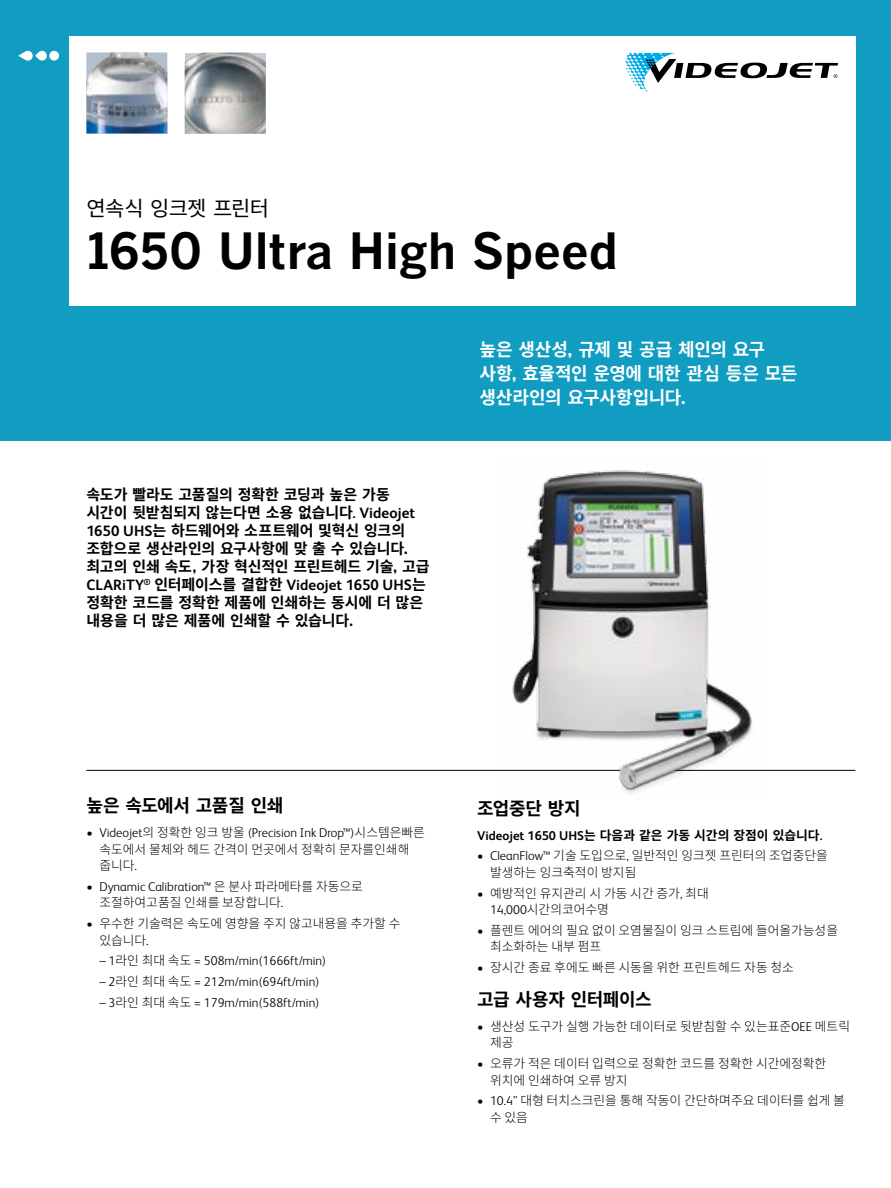
<style>
.page{position:relative;width:891px;height:1188px;background:#fff}
.page>*{position:absolute;margin:0;border:0;box-sizing:border-box;transform-origin:0 0}
.t1{font:49.5px "Benton Got Bol";color:#000}
.t2{font:21px "Noto Sans CJ Kkr";letter-spacing:-.035em;color:#000}
.t3{font:700 18px/24px "Noto Sans CJ Kkr";letter-spacing:-.01em;color:#fff}
.t4{font:700 18px "Noto Sans CJ Kkr";letter-spacing:-.02em;color:#000}
.t5{font:700 15px/18px "Noto Sans CJ Kkr";letter-spacing:-.005em;color:#000}
.t6{font:700 15px "FS Albert Pro";letter-spacing:.005em;color:#000}
.t7{font:300 12.75px/16.5px "Noto Sans CJ Kkr";color:#000}
.t8{font:300 12.75px "FS Albert Pro";color:#000}
.t9{font:700 12.75px "Noto Sans CJ Kkr";color:#000}
.s1{font-family:"FS Albert Pro"}
.s2{font-family:"Benton Gothic"}
.s3{font-family:"Noto Sans CJ Kkr"}
.s4{font-family:"Benton Got Bol";font-weight:400}
</style>
<div class="page">
<div style="left:0;top:0;width:891px;height:441px;background:#109dc1"></div>
<div style="left:69px;top:36px;width:786px;height:270px;background:#fff"></div>
<div style="left:49px;top:51px;width:10px;height:10px;background:#fff;border-radius:50%"></div>
<svg style="left:18px;top:51px;width:29px;height:10px"></svg>
<svg style="left:625px;top:53px;width:213px;height:39px"></svg>
<hr style="left:86px;top:770px;width:769px;height:1px;background:#000">
<img style="left:86px;top:53px;width:81px;height:81px">
<img style="left:185px;top:53px;width:81px;height:81px">
<img style="left:497px;top:470px;width:267px;height:323px">
<h2 class="t2" style="left:86px;top:197px;width:184px">연속식 잉크젯 프린터</h2>
<h1 class="t1" style="left:86px;top:220px;width:533px">1650 Ultra High Speed</h1>
<p class="t5" style="left:86px;top:486px;width:345px">속도가 빨라도 고품질의 정확한 코딩과 높은 가동 시간이 뒷받침되지 않는다면 소용 없습니다<span class="s1">. Videojet<br>1650 UHS</span>는 하드웨어와 소프트웨어 및혁신 잉크의 조합으로 생산라인의 요구사항에 맞 출 수 있습니다<span class="s2">. </span>최고의 인쇄 속도<span class="s2">,</span> 가장 혁신적인 프린트헤드 기술<span class="s2">,</span> 고급</p>
<p class="t6" style="left:86px;top:575px;width:341px">CLARiTY<sup>®</sup> <span class="s3">인터페이스를 결합한</span> Videojet 1650 UHS<span class="s3">는</span></p>
<p class="t5" style="left:86px;top:594px;width:338px">정확한 코드를 정확한 제품에 인쇄하는 동시에 더 많은 내용을 더 많은 제품에 인쇄할 수 있습니다<span class="s2">.</span></p>
<h3 class="t3" style="left:479px;top:338px;width:319px">높은 생산성<span class="s4">,</span> 규제 및 공급 체인의 요구 사항<span class="s4">,</span> 효율적인 운영에 대한 관심 등은 모든 생산라인의 요구사항입니다<span class="s4">.</span></h3>
<h3 class="t4" style="left:86px;top:795px;width:199px">높은 속도에서 고품질 인쇄</h3>
<p class="t8" style="left:86px;top:824px;width:340px">• Videojet<span class="s3">의 정확한 잉크 방울</span> (Precision Ink Drop™)<span class="s3">시스템은빠른</span></p>
<p class="t7" style="left:99px;top:841px;width:312px">속도에서 물체와 헤드 간격이 먼곳에서 정확히 문자를인쇄해 줍니다<span class="s1">.</span></p>
<p class="t8" style="left:86px;top:878px;width:278px">• Dynamic Calibration™ <span class="s3">은 분사 파라메타를 자동으로</span></p>
<p class="t7" style="left:99px;top:895px;width:186px">조절하여고품질 인쇄를 보장합니다<span class="s1">.</span></p>
<p class="t7" style="left:99px;top:916px;width:303px;text-indent:-13px"><span class="s1">•</span> 우수한 기술력은 속도에 영향을 주지 않고내용을 추가할 수 있습니다<span class="s1">.</span></p>
<p class="t8" style="left:99px;top:952px;width:229px">– 1<span class="s3">라인 최대 속도</span> = 508m/min(1666ft/min)</p>
<p class="t8" style="left:99px;top:973px;width:222px">– 2<span class="s3">라인 최대 속도</span> = 212m/min(694ft/min)</p>
<p class="t8" style="left:99px;top:994px;width:222px">– 3<span class="s3">라인 최대 속도</span> = 179m/min(588ft/min)</p>
<h3 class="t4" style="left:477px;top:798px;width:105px">조업중단 방지</h3>
<p class="t9" style="left:477px;top:828px;width:347px"><span class="s1">Videojet 1650 UHS</span>는 다음과 같은 가동 시간의 장점이 있습니다<span class="s1">.</span></p>
<p class="t7" style="left:490px;top:848px;width:339px;text-indent:-13px"><span class="s1">• CleanFlow™</span> 기술 도입으로<span class="s1">,</span> 일반적인 잉크젯 프린터의 조업중단을 발생하는 잉크축적이 방지됨</p>
<p class="t7" style="left:490px;top:885px;width:220px;text-indent:-13px"><span class="s1">•</span> 예방적인 유지관리 시 가동 시간 증가<span class="s1">,</span> 최대<br><span class="s1">14,000</span>시간의코어수명</p>
<p class="t7" style="left:490px;top:922px;width:350px;text-indent:-13px"><span class="s1">•</span> 플렌트 에어의 필요 없이 오염물질이 잉크 스트림에 들어올가능성을 최소화하는 내부 펌프</p>
<p class="t7" style="left:477px;top:960px;width:318px"><span class="s1">•</span> 장시간 종료 후에도 빠른 시동을 위한 프린트헤드 자동 청소</p>
<h3 class="t4" style="left:477px;top:989px;width:176px">고급 사용자 인터페이스</h3>
<p class="t7" style="left:490px;top:1018px;width:362px;text-indent:-13px"><span class="s1">•</span> 생산성 도구가 실행 가능한 데이터로 뒷받침할 수 있는표준<span class="s1">OEE</span> 메트릭 제공</p>
<p class="t7" style="left:490px;top:1056px;width:338px;text-indent:-13px"><span class="s1">•</span> 오류가 적은 데이터 입력으로 정확한 코드를 정확한 시간에정확한 위치에 인쇄하여 오류 방지</p>
<p class="t7" style="left:490px;top:1093px;width:356px;text-indent:-13px"><span class="s1">• 10.4”</span> 대형 터치스크린을 통해 작동이 간단하며주요 데이터를 쉽게 볼 수있음</p>
</div>
